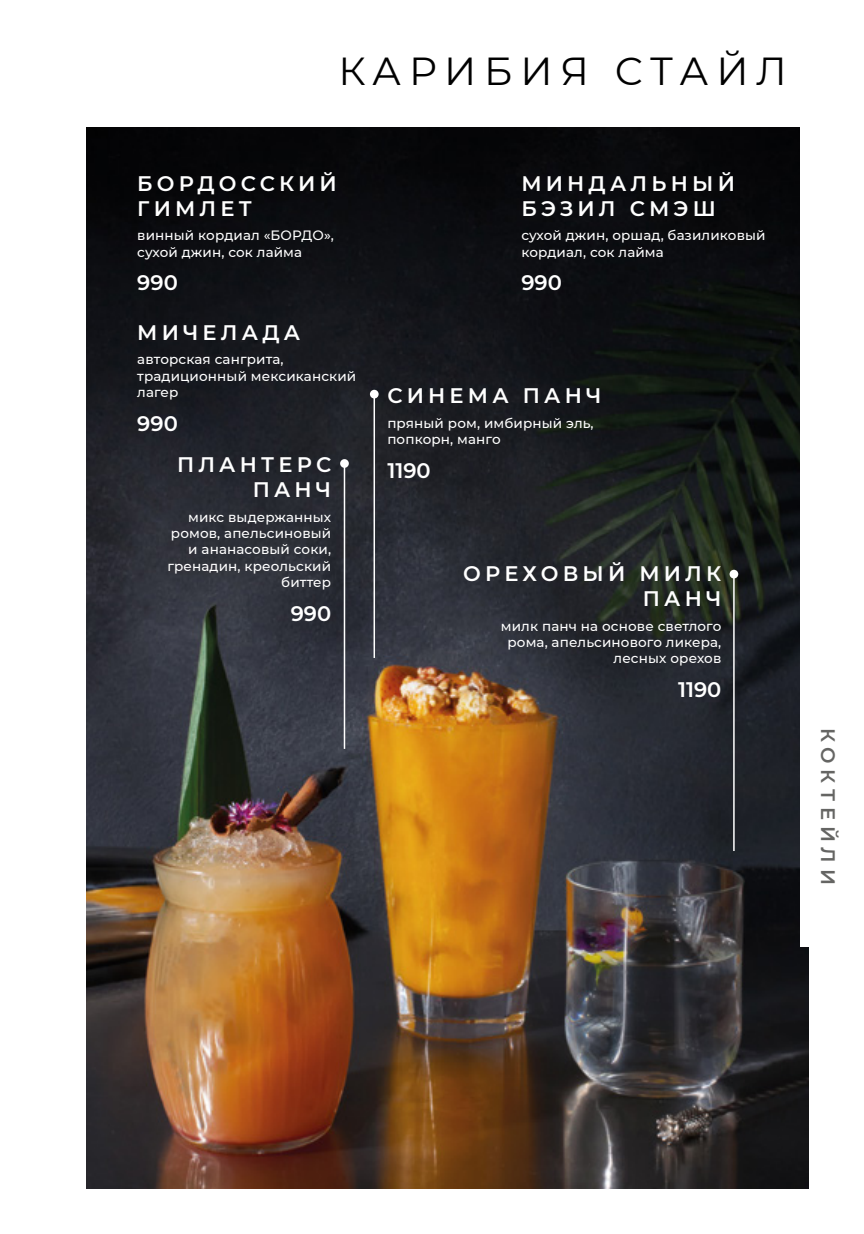
<style>
.page{position:relative;width:864px;height:1234px;background:#fff}
.page>*{position:absolute;margin:0;border:0;box-sizing:border-box;transform-origin:0 0}
.t1{font:39px "Montserrat";letter-spacing:.195em;color:#000}
.t2{font:600 21px/25.2px "Montserrat";letter-spacing:.2em;color:#fff}
.t3{font:600 19.5px "Montserrat";letter-spacing:.3em;color:#656563}
.t4{font:500 13.5px/16.2px "Montserrat";letter-spacing:.01em;color:#fff}
</style>
<div class="page">
<img style="left:87px;top:128px;width:721px;height:1059px">
<hr style="left:373px;top:394px;width:2px;height:263px;background:#fff">
<div style="left:370px;top:389px;width:8px;height:9px;background:#fff;border-radius:50%"></div>
<hr style="left:343px;top:463px;width:2px;height:285px;background:#fff">
<div style="left:340px;top:459px;width:9px;height:8px;background:#fff;border-radius:50%"></div>
<hr style="left:732px;top:573px;width:2px;height:277px;background:#fff">
<div style="left:729px;top:569px;width:9px;height:9px;background:#fff;border-radius:50%"></div>
<div style="left:800px;top:0;width:63px;height:946px;background:#fff"></div>
<h1 class="t1" style="left:338px;top:44px;width:449px">КАРИБИЯ СТАЙЛ</h1>
<h2 class="t2" style="left:137px;top:169px;width:201px">БОРДОССКИЙ<br>ГИМЛЕТ</h2>
<p class="t4" style="left:137px;top:227px;width:198px">винный кордиал «БОРДО», сухой джин, сок лайма</p>
<h2 class="t2" style="left:137px;top:269px;width:42px">990</h2>
<h2 class="t2" style="left:137px;top:319px;width:164px">МИЧЕЛАДА</h2>
<p class="t4" style="left:137px;top:351px;width:220px">авторская сангрита, традиционный мексиканский лагер</p>
<h2 class="t2" style="left:137px;top:409px;width:42px">990</h2>
<h2 class="t2" style="left:177px;top:451px;width:155px;text-align:right">ПЛАНТЕРС<br>ПАНЧ</h2>
<p class="t4" style="left:167px;top:508px;width:165px;text-align:right">микс выдержанных ромов, апельсиновый и ананасовый соки, гренадин, креольский биттер</p>
<h2 class="t2" style="left:290px;top:599px;width:42px">990</h2>
<h2 class="t2" style="left:521px;top:169px;width:215px">МИНДАЛЬНЫЙ<br>БЭЗИЛ СМЭШ</h2>
<p class="t4" style="left:521px;top:227px;width:245px">сухой джин, оршад, базиликовый кордиал, сок лайма</p>
<h2 class="t2" style="left:521px;top:269px;width:42px">990</h2>
<h2 class="t2" style="left:387px;top:382px;width:215px">СИНЕМА ПАНЧ</h2>
<p class="t4" style="left:387px;top:414px;width:208px">пряный ром, имбирный эль, попкорн, манго</p>
<h2 class="t2" style="left:387px;top:457px;width:45px">1190</h2>
<h2 class="t2" style="left:463px;top:560px;width:259px;text-align:right">ОРЕХОВЫЙ МИЛК<br>ПАНЧ</h2>
<p class="t4" style="left:500px;top:617px;width:222px;text-align:right">милк панч на основе светлого рома, апельсинового ликера, лесных орехов</p>
<h2 class="t2" style="left:677px;top:676px;width:45px">1190</h2>
<h3 class="t3" style="left:841px;top:727px;width:159px;rotate:90deg">КОКТЕЙЛИ</h3>
</div>
